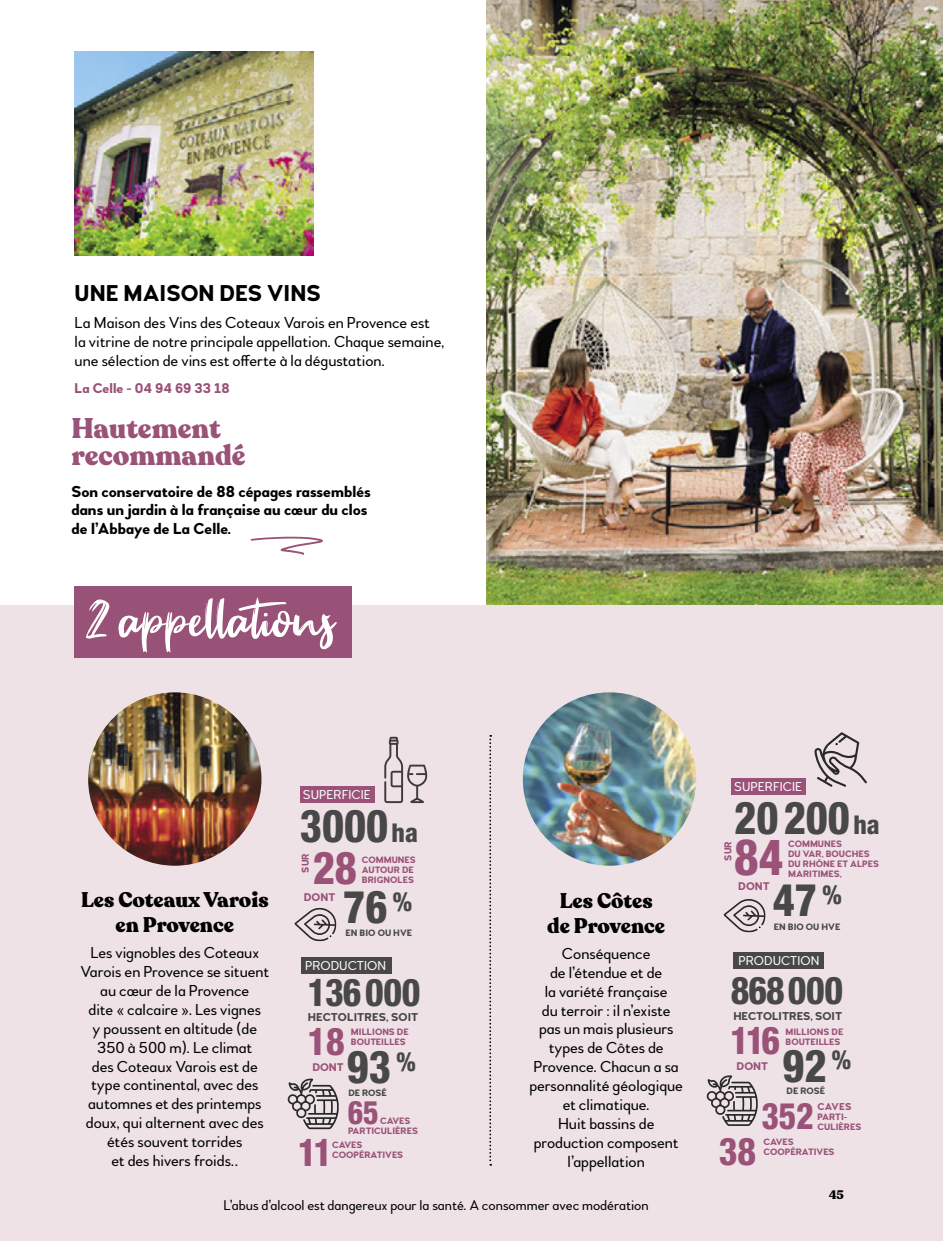
<style>
.page{position:relative;width:943px;height:1241px;background:#fff}
.page>*{position:absolute;margin:0;border:0;box-sizing:border-box;transform-origin:0 0}
.t1{font:75.25px "Fake Serif";color:#fff}
.t2{font:74.9px "DO Doodles Regular";color:#9b5278}
.t3{font:800 condensed 50.4px "Helvetica Neue LT Std";color:#9b5278;scale:.94 1}
.t4{font:800 condensed 45.32px/41.5px "Helvetica Neue LT Std";color:#484848;scale:.94 1}
.t5{font:800 condensed 38.32px "Helvetica Neue LT Std";letter-spacing:-.01em;color:#484848;scale:.94 1}
.t6{font:800 condensed 38.32px "Helvetica Neue LT Std";letter-spacing:-.08em;color:#9b5278;scale:.94 1}
.t7{font:800 condensed 36.75px "Helvetica Neue LT Std";color:#9b5278;scale:.91 1}
.t8{font:800 condensed 32.55px "Helvetica Neue LT Std";color:#9b5278;scale:.91 1}
.t9{font:900 28.18px/26.8px "Recoleta";color:#9b5278}
.t10{font:700 22.75px "Woodford Bourne";color:#000}
.t11{font:900 21px/25.2px "Recoleta";color:#000;text-align:center}
.t12{font:15.75px/18.9px "Woodford Bourne";color:#000;text-align:center}
.t13{font:700 15.75px/18.9px "Woodford Bourne";color:#000}
.t14{font:14px "Woodford Bourne";color:#000}
.t15{font:700 14px "Woodford Bourne";color:#9b5278}
.t16{font:12.78px "Woodford Bourne";color:#fff}
.t17{font:900 12.25px "Recoleta";color:#000}
.t18{font:700 11.38px "Woodford Bourne";color:#484848}
.t19{font:700 11.03px "Woodford Bourne";color:#9b5278}
.t20{font:700 9.97px "Woodford Bourne";letter-spacing:.01em;color:#9b5278}
.t21{font:700 9.28px/10.2px "Woodford Bourne";color:#9b5278}
.t22{font:700 9.28px "Woodford Bourne";color:#484848}
.s1{font-size:25.9px}
.s2{color:#9b5278}
</style>
<div class="page">
<img style="left:486px;top:0;width:457px;height:605px">
<div style="left:0;top:605px;width:943px;height:635px;background:#eee2e6"></div>
<div style="left:301px;top:786px;width:74px;height:16px;background:#9b5278"></div>
<div style="left:301px;top:956px;width:91px;height:17px;background:#484848"></div>
<svg style="left:384px;top:736px;width:43px;height:67px"></svg>
<svg style="left:288px;top:1078px;width:51px;height:50px"></svg>
<svg style="left:294px;top:908px;width:42px;height:33px"></svg>
<img style="left:88px;top:692px;width:173px;height:173px;border-radius:87px">
<svg style="left:706px;top:1075px;width:51px;height:50px"></svg>
<div style="left:731px;top:778px;width:74px;height:16px;background:#9b5278"></div>
<div style="left:733px;top:952px;width:91px;height:16px;background:#484848"></div>
<svg style="left:723px;top:899px;width:42px;height:33px"></svg>
<svg style="left:814px;top:732px;width:52px;height:54px"></svg>
<img style="left:523px;top:692px;width:173px;height:173px;border-radius:87px">
<img style="left:74px;top:51px;width:240px;height:204px">
<svg style="left:489px;top:735px;width:2px;height:430px"></svg>
<div style="left:75px;top:586px;width:277px;height:71px;background:#985177"></div>
<h3 class="t10" style="left:75px;top:279px;width:248px">UNE MAISON DES VINS</h3>
<p class="t12" style="left:75px;top:313px;width:371px;text-align:left">La Maison des Vins des Coteaux Varois en Provence est la vitrine de notre principale appellation. Chaque semaine, une sélection de vins est offerte à la dégustation.</p>
<p class="t15" style="left:75px;top:379px;width:156px">La Celle - 04 94 69 33 18</p>
<h3 class="t9" style="left:71px;top:415px;width:175px">Hautement recommandé</h3>
<p class="t13" style="left:71px;top:482px;width:301px">Son conservatoire de 88 cépages rassemblés dans un jardin à la française au cœur du clos de l’Abbaye de La Celle.</p>
<h2 class="t2" style="left:246px;top:492px;width:82px">]</h2>
<h1 class="t1" style="left:86px;top:578px;width:251px">2appellations</h1>
<h3 class="t11" style="left:81px;top:887px;width:189px">Les Coteaux Varois en Provence</h3>
<p class="t12" style="left:80px;top:943px;width:190px">Les vignobles des Coteaux<br>Varois en Provence se situent au cœur de la Provence<br>dite « calcaire ». Les vignes<br>y poussent en altitude (de<br>350 à 500 m). Le climat<br>des Coteaux Varois est de type continental, avec des automnes et des printemps doux, qui alternent avec des étés souvent torrides<br>et des hivers froids..</p>
<p class="t16" style="left:303px;top:786px;width:69px">SUPERFICIE</p>
<h3 class="t4" style="left:300px;top:804px;width:127px">3000<span class="s1">ha<br></span><span class="s2">28</span></h3>
<p class="t19" style="left:304px;top:890px;width:33px">DONT</p>
<p class="t20" style="left:299px;top:872px;width:21px;rotate:-90deg">SUR</p>
<p class="t21" style="left:362px;top:854px;width:55px">COMMUNES<br>AUTOUR DE<br>BRIGNOLES</p>
<h3 class="t4" style="left:343px;top:885px;width:75px">76<sup>%</sup></h3>
<p class="t22" style="left:345px;top:926px;width:68px">EN BIO OU HVE</p>
<p class="t16" style="left:305px;top:957px;width:82px">PRODUCTION</p>
<h3 class="t5" style="left:307px;top:968px;width:121px">136000</h3>
<p class="t18" style="left:308px;top:1010px;width:112px">HECTOLITRES, SOIT</p>
<h3 class="t6" style="left:307px;top:1017px;width:41px">18</h3>
<p class="t21" style="left:351px;top:1026px;width:59px">MILLIONS DE<br>BOUTEILLES</p>
<h3 class="t4" style="left:347px;top:1045px;width:75px">93<sup>%</sup></h3>
<p class="t19" style="left:312px;top:1060px;width:33px">DONT</p>
<p class="t22" style="left:348px;top:1086px;width:40px">DE ROSÉ</p>
<h3 class="t8" style="left:348px;top:1092px;width:36px">65</h3>
<p class="t21" style="left:348px;top:1115px;width:71px;text-indent:32px">CAVES<br>PARTICULIÈRES</p>
<h3 class="t6" style="left:298px;top:1128px;width:38px">11</h3>
<p class="t21" style="left:332px;top:1139px;width:72px">CAVES<br>COOPÉRATIVES</p>
<h3 class="t11" style="left:547px;top:888px;width:119px">Les Côtes de Provence</h3>
<p class="t12" style="left:529px;top:944px;width:155px">Conséquence<br>de l’étendue et de<br>la variété française<br>du terroir : il n’existe pas un mais plusieurs types de Côtes de<br>Provence. Chacun a sa personnalité géologique et climatique.<br>Huit bassins de production composent l’appellation</p>
<p class="t14" style="left:223px;top:1196px;width:427px">L’abus d’alcool est dangereux pour la santé. A consommer avec modération</p>
<p class="t16" style="left:734px;top:778px;width:69px">SUPERFICIE</p>
<h3 class="t4" style="left:734px;top:796px;width:156px">20200<span class="s1">ha</span></h3>
<h3 class="t3" style="left:734px;top:826px;width:54px">84</h3>
<p class="t19" style="left:738px;top:879px;width:33px">DONT</p>
<p class="t21" style="left:788px;top:838px;width:92px">COMMUNES<br>DU VAR, BOUCHES<br>DU RHÔNE ET ALPES<br>MARITIMES,</p>
<p class="t20" style="left:722px;top:860px;width:21px;rotate:-90deg">SUR</p>
<h3 class="t4" style="left:772px;top:878px;width:75px">47<sup>%</sup></h3>
<p class="t22" style="left:773px;top:920px;width:68px">EN BIO OU HVE</p>
<p class="t16" style="left:738px;top:952px;width:82px">PRODUCTION</p>
<h3 class="t5" style="left:731px;top:966px;width:121px">868000</h3>
<p class="t18" style="left:733px;top:1008px;width:110px">HECTOLITRES, SOIT</p>
<h3 class="t6" style="left:730px;top:1016px;width:55px">116</h3>
<p class="t21" style="left:785px;top:1026px;width:59px">MILLIONS DE<br>BOUTEILLES</p>
<h3 class="t4" style="left:782px;top:1043px;width:75px">92<sup>%</sup></h3>
<p class="t19" style="left:736px;top:1058px;width:33px">DONT</p>
<p class="t22" style="left:786px;top:1085px;width:40px">DE ROSÉ</p>
<p class="t20" style="left:817px;top:1100px;width:35px">CAVES</p>
<p class="t21" style="left:817px;top:1111px;width:45px">PARTI-<br>CULIÈRES</p>
<h3 class="t7" style="left:761px;top:1093px;width:59px">352</h3>
<h3 class="t6" style="left:719px;top:1127px;width:41px">38</h3>
<p class="t21" style="left:763px;top:1136px;width:72px">CAVES<br>COOPÉRATIVES</p>
<p class="t17" style="left:829px;top:1186px;width:16px">45</p>
</div>
